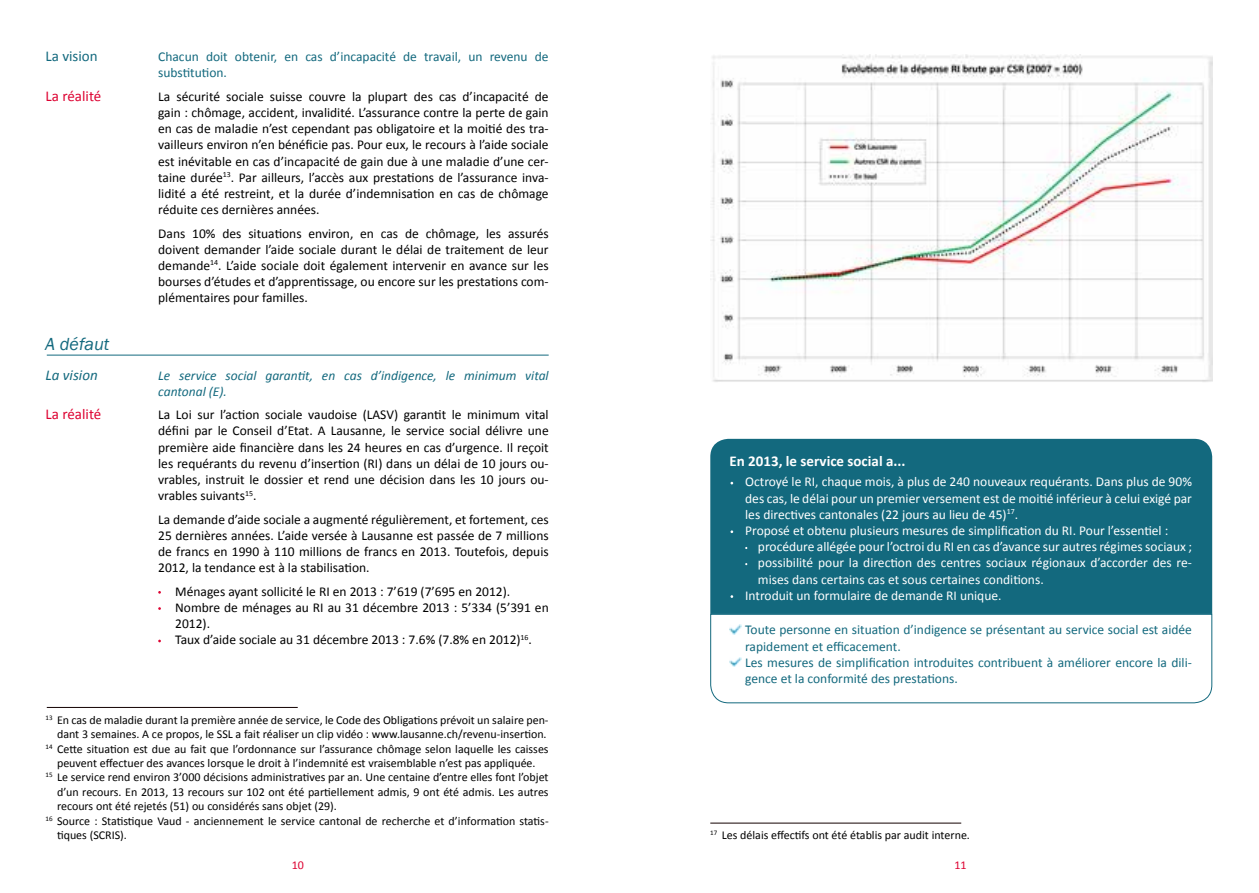
<style>
.page{position:relative;width:1259px;height:893px;background:#fff}
.page>*{position:absolute;margin:0;border:0;box-sizing:border-box;transform-origin:0 0}
.t1{font:italic 18px "Franklin Gothic";color:#13697e}
.t2{font:700 15px "Calibri";color:#fff}
.t3{font:15px "Calibri";color:#dd0332}
.t4{font:italic 15px "Calibri";color:#13697e}
.t5{font:15px "Calibri";color:#13697e}
.t6{font:13.5px/16.2px "Calibri";color:#000;text-align:justify}
.t7{font:13.5px/16.2px "Calibri";color:#fff}
.t8{font:13.5px/16.2px "Calibri";color:#13697e}
.t9{font:italic 13.5px/16.2px "Calibri";color:#13697e}
.t10{font:12px/14.4px "Calibri";color:#000}
.t11{font:12px "Calibri";color:#dd0332}
.t12{font:7.05px "Calibri";color:#000}
</style>
<div class="page">
<hr style="left:47px;top:355px;width:502px;height:1px;background:#13697e">
<hr style="left:47px;top:707px;width:251px;height:1px;background:#130000">
<hr style="left:710px;top:823px;width:251px;height:1px;background:#130000">
<div style="left:710px;top:439px;width:502px;height:175px;background:#13697e"></div>
<svg style="left:710px;top:614px;width:502px;height:90px"></svg>
<svg style="left:729px;top:625px;width:12px;height:9px"></svg>
<svg style="left:729px;top:657px;width:12px;height:10px"></svg>
<img style="left:710px;top:54px;width:502px;height:328px">
<p class="t5" style="left:46px;top:47px;width:54px">La vision</p>
<p class="t3" style="left:46px;top:86px;width:57px">La réalité</p>
<h1 class="t1" style="left:45px;top:332px;width:66px">A défaut</h1>
<p class="t4" style="left:46px;top:364px;width:54px">La vision</p>
<p class="t3" style="left:46px;top:405px;width:57px">La réalité</p>
<p class="t8" style="left:158px;top:49px;width:392px">Chacun doit obtenir, en cas d’incapacité de travail, un revenu de substitution.</p>
<p class="t6" style="left:158px;top:88px;width:392px">La sécurité sociale suisse couvre la plupart des cas d’incapacité de gain : chômage, accident, invalidité. L’assurance contre la perte de gain en cas de maladie n’est cependant pas obligatoire et la moitié des tra&shy;vailleurs environ n’en bénéficie pas. Pour eux, le recours à l’aide sociale est inévitable en cas d’incapacité de gain due à une maladie d’une cer&shy;taine durée<sup>13</sup>. Par ailleurs, l’accès aux prestations de l’assurance inva&shy;lidité a été restreint, et la durée d’indemnisation en cas de chômage réduite ces dernières années.</p>
<p class="t6" style="left:158px;top:225px;width:392px">Dans 10% des situations environ, en cas de chômage, les assurés doivent demander l’aide sociale durant le délai de traitement de leur demande<sup>14</sup>. L’aide sociale doit également intervenir en avance sur les bourses d’études et d’apprentissage, ou encore sur les prestations com&shy;plémentaires pour familles.</p>
<p class="t9" style="left:158px;top:367px;width:392px">Le service social garantit, en cas d’indigence, le minimum vital cantonal (E).</p>
<p class="t6" style="left:158px;top:407px;width:392px">La Loi sur l’action sociale vaudoise (LASV) garantit le minimum vital défini par le Conseil d’Etat. A Lausanne, le service social délivre une première aide financière dans les 24 heures en cas d’urgence. Il reçoit les requérants du revenu d’insertion (RI) dans un délai de 10 jours ou&shy;vrables, instruit le dossier et rend une décision dans les 10 jours ou&shy;vrables suivants<sup>15</sup>.</p>
<p class="t6" style="left:158px;top:511px;width:392px">La demande d’aide sociale a augmenté régulièrement, et fortement, ces 25 dernières années. L’aide versée à Lausanne est passée de 7 millions de francs en 1990 à 110 millions de francs en 2013. Toutefois, depuis 2012, la tendance est à la stabilisation.</p>
<p class="t6" style="left:175px;top:583px;width:375px;text-align:left">Ménages ayant sollicité le RI en 2013 : 7’619 (7’695 en 2012).<br>Nombre de ménages au RI au 31 décembre 2013 : 5’334 (5’391 en 2012).<br>Taux d’aide sociale au 31 décembre 2013 : 7.6% (7.8% en 2012)<sup>16</sup>.</p>
<p class="t12" style="left:46px;top:713px;width:9px">13</p>
<p class="t12" style="left:46px;top:742px;width:9px">14</p>
<p class="t12" style="left:46px;top:771px;width:9px">15</p>
<p class="t12" style="left:46px;top:814px;width:9px">16</p>
<p class="t10" style="left:57px;top:713px;width:493px">En cas de maladie durant la première année de service, le Code des Obligations prévoit un salaire pen&shy;dant 3 semaines. A ce propos, le SSL a fait réaliser un clip vidéo : www.lausanne.ch/revenu-insertion.<br>Cette situation est due au fait que l’ordonnance sur l’assurance chômage selon laquelle les caisses peuvent effectuer des avances lorsque le droit à l’indemnité est vraisemblable n’est pas appliquée.<br>Le service rend environ 3’000 décisions administratives par an. Une centaine d’entre elles font l’objet d’un recours. En 2013, 13 recours sur 102 ont été partiellement admis, 9 ont été admis. Les autres recours ont été rejetés (51) ou considérés sans objet (29).<br>Source : Statistique Vaud - anciennement le service cantonal de recherche et d’information statis&shy;tiques (SCRIS).</p>
<p class="t11" style="left:292px;top:858px;width:14px">10</p>
<p class="t2" style="left:729px;top:452px;width:177px">En 2013, le service social a...</p>
<p class="t7" style="left:745px;top:474px;width:448px">Octroyé le RI, chaque mois, à plus de 240 nouveaux requérants. Dans plus de 90% des cas, le délai pour un premier versement est de moitié inférieur à celui exigé par les directives cantonales (22 jours au lieu de 45)<sup>17</sup>.<br>Proposé et obtenu plusieurs mesures de simplification du RI. Pour l’essentiel :</p>
<p class="t7" style="left:758px;top:539px;width:435px">procédure allégée pour l’octroi du RI en cas d’avance sur autres régimes sociaux ;</p>
<p class="t7" style="left:758px;top:555px;width:435px">possibilité pour la direction des centres sociaux régionaux d’accorder des re-</p>
<p class="t7" style="left:758px;top:571px;width:287px">mises dans certains cas et sous certaines conditions.</p>
<p class="t7" style="left:745px;top:587px;width:258px">Introduit un formulaire de demande RI unique.</p>
<p class="t8" style="left:745px;top:622px;width:448px">Toute personne en situation d’indigence se présentant au service social est aidée rapidement et efficacement.<br>Les mesures de simplification introduites contribuent à améliorer encore la dili&shy;gence et la conformité des prestations.</p>
<p class="t12" style="left:710px;top:828px;width:9px">17</p>
<p class="t10" style="left:722px;top:828px;width:250px">Les délais effectifs ont été établis par audit interne.</p>
<p class="t11" style="left:954px;top:858px;width:14px">11</p>
</div>
